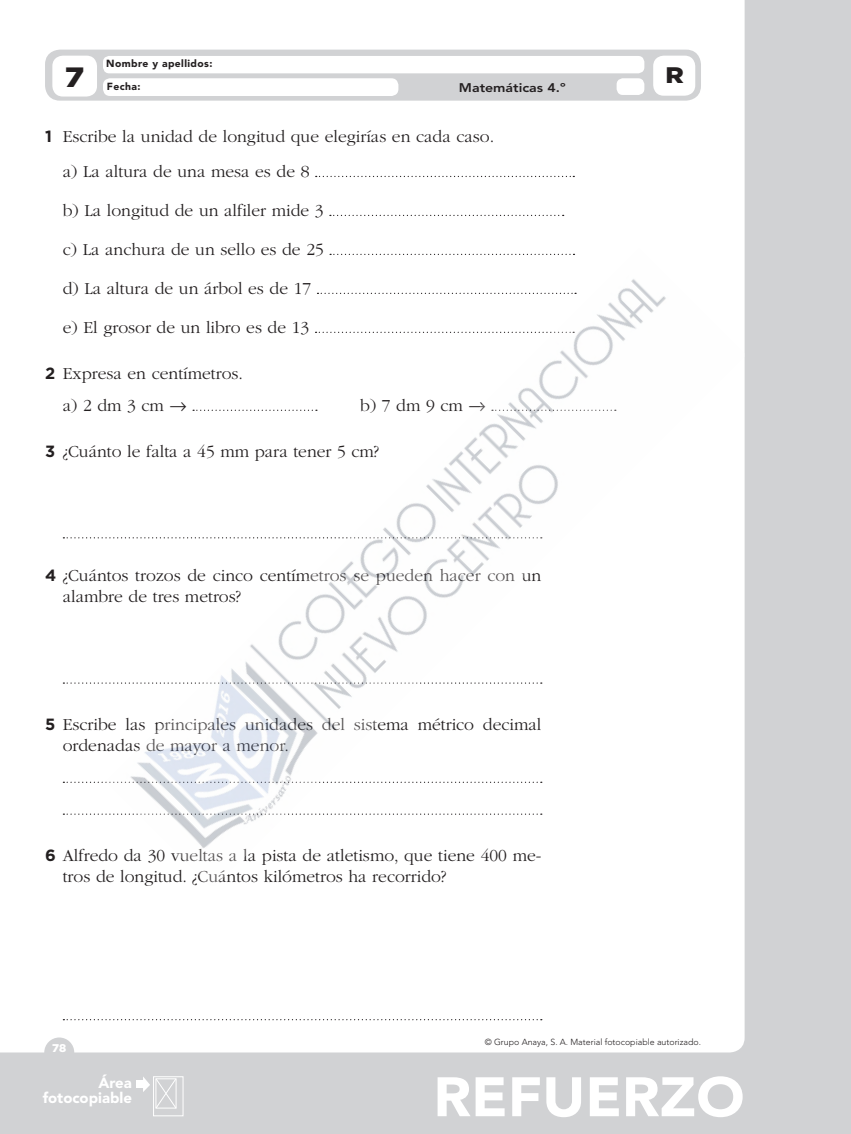
<style>
.page{position:relative;width:851px;height:1134px;background:#fff}
.page>*{position:absolute;margin:0;border:0;box-sizing:border-box;transform-origin:0 0}
.t1{font:900 55px "Avenir LT Std";color:#fff;scale:1.06 1}
.t2{font:900 27.88px "Gotham";color:#231f20;scale:1.13 1}
.t3{font:900 22.5px "Gotham";color:#231f20;scale:1.13 1}
.nuclLineaPuntille{font:300 17.5px/21.2px "ITC Garamond Std";color:#231f20}
.nuclTextoPieAreaFoto{font:900 14.88px/14.9px "Avenir LT Std";color:#fff;text-align:right}
.t4{font:800 12.5px "Avenir LT Std";color:#231f20;scale:1.13 1}
.numeroFolio{font:900 11.25px "Gotham";color:#fff}
.t5{font:900 10.25px "Avenir LT Std";letter-spacing:.04em;color:#231f20}
.nuclCopyFotocoIzqui{font:300 8.75px "Avenir LT Std";color:#231f20}
.s1{font-family:"Gotham";font-weight:700;font-size:16.25px}
.s2{font-family:"Anaya Math 1";font-weight:400}
</style>
<div class="page">
<div style="left:0;top:0;width:850px;height:1134px;background:#d1d2d4"></div>
<div style="left:0;top:0;width:744px;height:1052px;background:#fff"></div>
<div style="left:44px;top:1037px;width:30px;height:30px;background:#d1d2d4;border-radius:50%"></div>
<div style="left:153px;top:1076px;width:30px;height:40px;border:1px solid #fff"></div>
<svg style="left:143px;top:1076px;width:34px;height:33px"></svg>
<div style="left:136px;top:1081px;width:8px;height:7px;background:#fff"></div>
<div style="left:45px;top:50px;width:656px;height:51px;background:#d1d2d4;border-radius:15px"></div>
<div style="left:52px;top:56px;width:45px;height:41px;background:#fff;border-radius:11px"></div>
<div style="left:616px;top:78px;width:28px;height:17px;background:#fff;border-radius:6px"></div>
<div style="left:653px;top:56px;width:42px;height:40px;background:#fff;border-radius:11px"></div>
<div style="left:103px;top:78px;width:295px;height:18px;background:#fff;border-radius:7px"></div>
<div style="left:103px;top:56px;width:541px;height:17px;background:#fff;border-radius:6px"></div>
<svg style="left:316px;top:176px;width:258px;height:1px"></svg>
<svg style="left:330px;top:215px;width:233px;height:1px"></svg>
<svg style="left:63px;top:537px;width:43px;height:1px"></svg>
<svg style="left:63px;top:682px;width:43px;height:2px"></svg>
<svg style="left:63px;top:782px;width:43px;height:1px"></svg>
<svg style="left:63px;top:813px;width:43px;height:2px"></svg>
<svg style="left:63px;top:1019px;width:478px;height:1px"></svg>
<div style="left:106px;top:248px;width:638px;height:638px;background:#fff"></div>
<p class="t2" style="left:65px;top:58px;width:19px">7</p>
<p class="t5" style="left:106px;top:58px;width:108px">Nombre y apellidos:</p>
<p class="t5" style="left:107px;top:80px;width:35px">Fecha:</p>
<p class="t4" style="left:459px;top:80px;width:96px">Matemáticas 4.º</p>
<p class="nuclLineaPuntille" style="left:45px;top:126px;width:450px"><span class="s1">1</span> Escribe la unidad de longitud que elegirías en cada caso.</p>
<p class="nuclLineaPuntille" style="left:63px;top:161px;width:248px">a) La altura de una mesa es de 8</p>
<p class="nuclLineaPuntille" style="left:63px;top:200px;width:262px">b) La longitud de un alfiler mide 3</p>
<p class="nuclLineaPuntille" style="left:63px;top:239px;width:262px">c) La anchura de un sello es de 25</p>
<p class="nuclLineaPuntille" style="left:63px;top:278px;width:250px">d) La altura de un árbol es de 17</p>
<p class="nuclLineaPuntille" style="left:63px;top:317px;width:248px">e) El grosor de un libro es de 13</p>
<p class="nuclLineaPuntille" style="left:45px;top:363px;width:199px"><span class="s1">2</span> Expresa en centímetros.</p>
<p class="nuclLineaPuntille" style="left:63px;top:395px;width:126px">a) 2 dm 3 cm <span class="s2">8</span></p>
<p class="nuclLineaPuntille" style="left:360px;top:395px;width:127px">b) 7 dm 9 cm <span class="s2">8</span></p>
<p class="nuclLineaPuntille" style="left:45px;top:441px;width:335px"><span class="s1">3</span> ¿Cuánto le falta a 45 mm para tener 5 cm?</p>
<p class="nuclLineaPuntille" style="left:63px;top:565px;width:480px;text-indent:-18px"><span class="s1">4</span> ¿Cuántos trozos de cinco centímetros se pueden hacer con un alambre de tres metros?</p>
<p class="nuclLineaPuntille" style="left:63px;top:714px;width:480px;text-indent:-18px"><span class="s1">5</span> Escribe las principales unidades del sistema métrico decimal ordenadas de mayor a menor.</p>
<p class="nuclLineaPuntille" style="left:63px;top:845px;width:480px;text-indent:-18px"><span class="s1">6</span> Alfredo da 30 vueltas a la pista de atletismo, que tiene 400 me&shy;tros de longitud. ¿Cuántos kilómetros ha recorrido?</p>
<p class="t3" style="left:665px;top:60px;width:18px">R</p>
<p class="nuclCopyFotocoIzqui" style="left:484px;top:1037px;width:218px">© Grupo Anaya, S. A. Material fotocopiable autorizado.</p>
<p class="numeroFolio" style="left:52px;top:1040px;width:15px">78</p>
<p class="nuclTextoPieAreaFoto" style="left:43px;top:1075px;width:91px">Área fotocopiable</p>
<p class="t1" style="left:433px;top:1064px;width:295px">REFUERZO</p>
</div>
